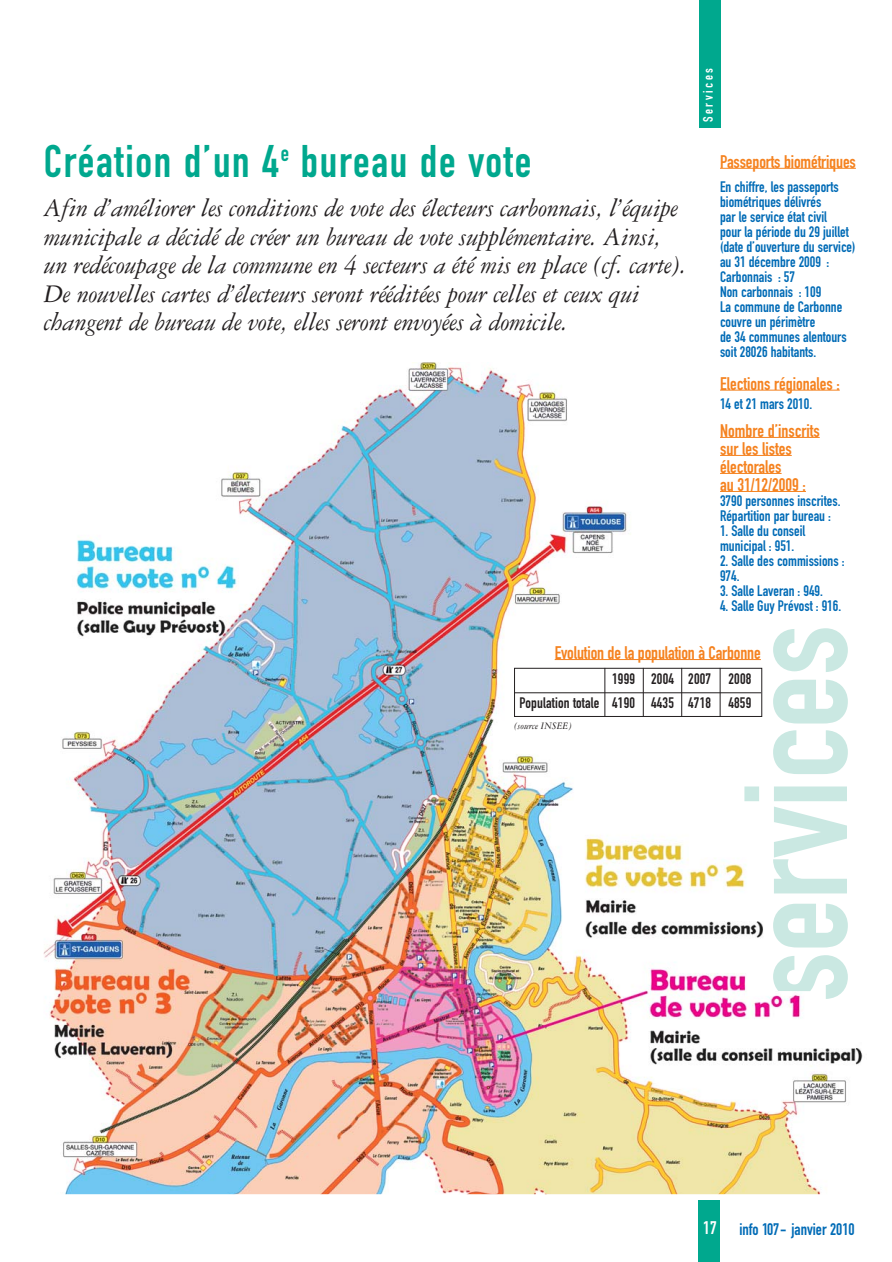
<style>
.page{position:relative;width:892px;height:1262px;background:#fff}
.page>*{position:absolute;margin:0;border:0;box-sizing:border-box;transform-origin:0 0}
.t1{font:144px "DIN Engschrift Alternate";letter-spacing:-.005em;color:#cae8e2}
.t2{font:45px "DIN Engschrift Alternate";letter-spacing:.035em;color:#00a88e}
.t3{font:italic 27px/28.5px "Garamond Three";letter-spacing:-.01em;color:#231f20}
.t4{font:18px/18px "DIN Engschrift Alternate";color:#f5821f}
.t5{font:18px "DIN Engschrift Alternate";color:#fff}
.t6{font:16.5px "DIN Engschrift Alternate";color:#006bb6}
.t7{font:15px/15px "DIN Engschrift Alternate";color:#006bb6}
.t8{font:15px/24px "DIN Engschrift Alternate";letter-spacing:.01em;color:#231f20;text-align:right}
.t9{font:13.5px "DIN Engschrift Alternate";letter-spacing:.185em;color:#fff}
.t10{font:italic 10.5px "Garamond Three";color:#231f20}
</style>
<div class="page">
<img style="left:43px;top:0;width:820px;height:1261px">
<h2 class="t2" style="left:44px;top:145px;width:489px">Création d’un 4<sup>e</sup> bureau de vote</h2>
<p class="t3" style="left:44px;top:196px;width:645px">Afin d’améliorer les conditions de vote des électeurs carbonnais, l’équipe municipale a décidé de créer un bureau de vote supplémentaire. Ainsi, un redécoupage de la commune en 4 secteurs a été mis en place (cf. carte).<br>De nouvelles cartes d’électeurs seront rééditées pour celles et ceux qui changent de bureau de vote, elles seront envoyées à domicile.</p>
<p class="t9" style="left:703px;top:122px;width:56px;rotate:-90deg">Services</p>
<p class="t4" style="left:720px;top:154px;width:137px">Passeports biométriques</p>
<p class="t7" style="left:720px;top:180px;width:137px">En chiffre, les passeports biométriques délivrés<br>par le service état civil<br>pour la période du 29 juillet (date d’ouverture du service) au 31 décembre 2009 :<br>Carbonnais : 57<br>Non carbonnais : 109<br>La commune de Carbonne couvre un périmètre<br>de 34 communes alentours soit 28026 habitants.</p>
<p class="t4" style="left:720px;top:376px;width:121px">Elections régionales :</p>
<p class="t7" style="left:720px;top:398px;width:94px">14 et 21 mars 2010.</p>
<p class="t4" style="left:720px;top:423px;width:101px">Nombre d’inscrits sur les listes électorales<br>au 31/12/2009 :</p>
<p class="t7" style="left:720px;top:495px;width:122px">3790 personnes inscrites.<br>Répartition par bureau :</p>
<p class="t7" style="left:720px;top:525px;width:87px">1. Salle du conseil municipal : 951.</p>
<p class="t7" style="left:720px;top:555px;width:126px">2. Salle des commissions :<br>974.</p>
<p class="t7" style="left:720px;top:585px;width:104px">3. Salle Laveran : 949.</p>
<p class="t7" style="left:720px;top:600px;width:123px">4. Salle Guy Prévost : 916.</p>
<h1 class="t1" style="left:744px;top:1002px;width:379px;rotate:-90deg">services</h1>
<p class="t4" style="left:555px;top:645px;width:208px">Evolution de la population à Carbonne</p>
<p class="t8" style="left:519px;top:668px;width:233px">1999 2004 2007 2008<br>Population totale 4190 4435 4718 4859</p>
<p class="t10" style="left:514px;top:722px;width:59px">(source INSEE)</p>
<p class="t5" style="left:703px;top:1221px;width:15px">17</p>
<p class="t6" style="left:739px;top:1222px;width:117px">info 107- janvier 2010</p>
</div>
